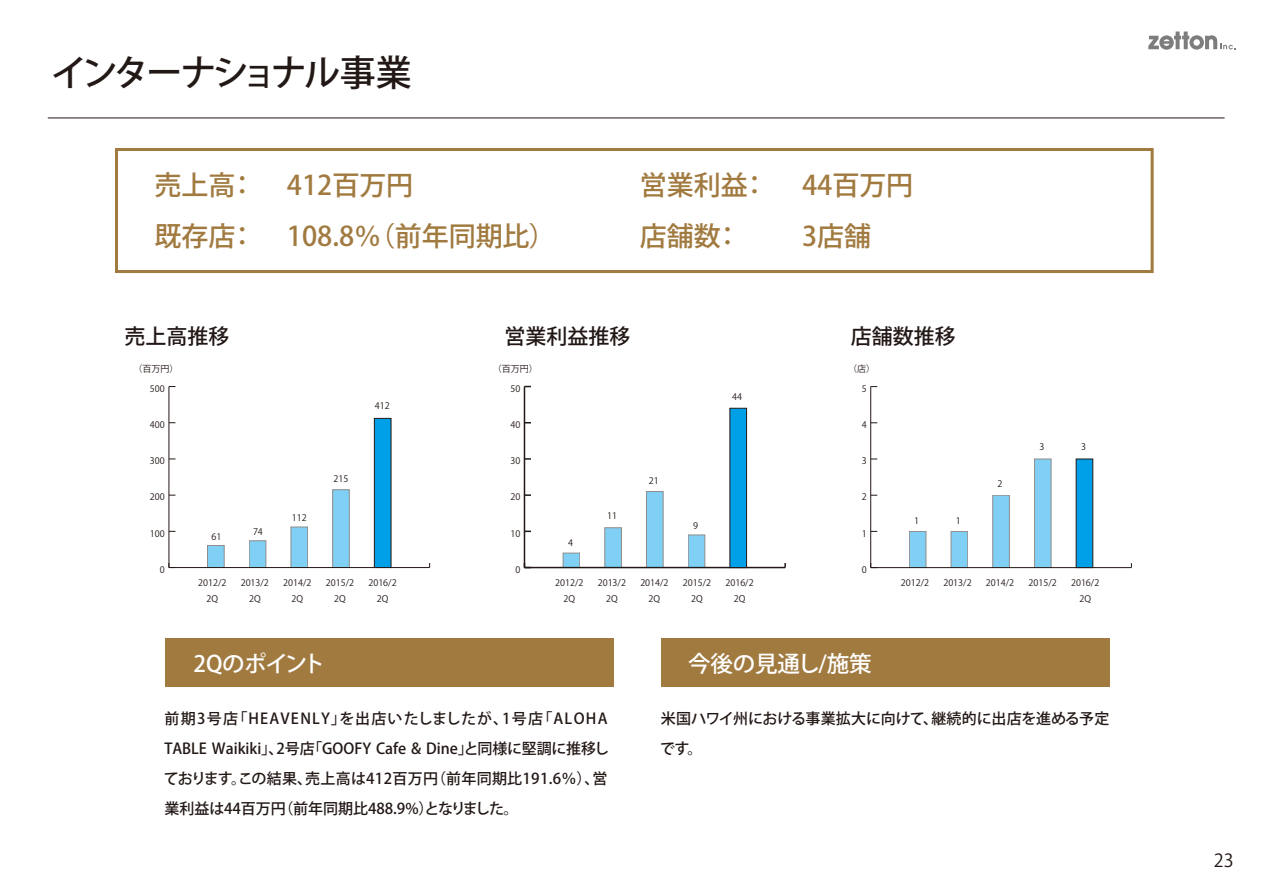
<style>
.page{position:relative;width:1263px;height:893px;background:#fff}
.page>*{position:absolute;margin:0;border:0;box-sizing:border-box;transform-origin:0 0}
.t1{font:500 36px "Koz Go Pro";letter-spacing:-.09em;color:#221815}
.t2{font:500 27px "Koz Go Pro";color:#a17a40}
.t3{font:500 22.5px "Koz Go Pro";letter-spacing:-.01em;color:#fff}
.t4{font:500 22.5px "Koz Go Pro";letter-spacing:-.04em;color:#fff}
.t5{font:500 21px "Koz Go Pro";color:#221815}
.t6{font:18px "Koz Go Pro";color:#221815}
.t7{font:500 15px/30px "Koz Go Pro";color:#221815;text-align:justify}
.t8{font:9px/15.8px "Koz Go Pr 6 N";color:#221815;text-align:center}
</style>
<div class="page">
<div style="left:661px;top:638px;width:449px;height:49px;background:#a17a40"></div>
<div style="left:165px;top:638px;width:448px;height:49px;background:#a17a40"></div>
<div style="left:115px;top:148px;width:1039px;height:125px;background:#fff;border:3px solid #a17a40"></div>
<svg style="left:1148px;top:32px;width:88px;height:18px"></svg>
<hr style="left:48px;top:118px;width:1176px;height:1px;background:#221815">
<hr style="left:169px;top:567px;width:261px;height:1px;background:#221815">
<hr style="left:169px;top:386px;width:1px;height:181px;background:#221815">
<div style="left:374px;top:418px;width:17px;height:150px;background:#00a0e9;border:1px solid #221815"></div>
<div style="left:332px;top:489px;width:17px;height:79px;background:linear-gradient(to bottom,#80cff4,#80cff4)"></div>
<div style="left:291px;top:527px;width:17px;height:41px;background:#80cff4"></div>
<div style="left:249px;top:541px;width:17px;height:27px;background:#80cff4"></div>
<div style="left:207px;top:545px;width:17px;height:23px;background:#80cff4"></div>
<hr style="left:524px;top:567px;width:261px;height:1px;background:#221815">
<hr style="left:524px;top:386px;width:1px;height:181px;background:#221815">
<svg style="left:525px;top:494px;width:6px;height:2px"></svg>
<svg style="left:525px;top:458px;width:6px;height:2px"></svg>
<div style="left:730px;top:408px;width:17px;height:160px;background:#00a0e9;border:1px solid #221815"></div>
<div style="left:688px;top:535px;width:17px;height:33px;background:#80cff4"></div>
<div style="left:646px;top:491px;width:17px;height:77px;background:#80cff4"></div>
<div style="left:605px;top:527px;width:17px;height:41px;background:#80cff4"></div>
<div style="left:563px;top:553px;width:17px;height:15px;background:#80cff4;border:1px solid #221815"></div>
<hr style="left:871px;top:567px;width:260px;height:1px;background:#221815">
<hr style="left:870px;top:387px;width:1px;height:181px;background:#221815">
<div style="left:1076px;top:459px;width:17px;height:109px;background:#00a0e9"></div>
<div style="left:1034px;top:459px;width:17px;height:109px;background:#80cff4"></div>
<div style="left:992px;top:495px;width:17px;height:73px;background:linear-gradient(to bottom,#80cff4,#80cff4)"></div>
<div style="left:951px;top:531px;width:17px;height:37px;background:#80cff4"></div>
<div style="left:909px;top:531px;width:17px;height:37px;background:#80cff4"></div>
<h1 class="t1" style="left:51px;top:50px;width:363px">インターナショナル事業</h1>
<h2 class="t2" style="left:154px;top:168px;width:103px">売上高：</h2>
<h2 class="t2" style="left:640px;top:168px;width:130px">営業利益：</h2>
<h2 class="t2" style="left:154px;top:219px;width:103px">既存店：</h2>
<h2 class="t2" style="left:640px;top:219px;width:103px">店舗数：</h2>
<h2 class="t2" style="left:287px;top:168px;width:128px">412百万円</h2>
<h2 class="t2" style="left:802px;top:168px;width:113px">44百万円</h2>
<h2 class="t2" style="left:287px;top:219px;width:271px">108.8％（前年同期比）</h2>
<h2 class="t2" style="left:802px;top:219px;width:71px">3店舗</h2>
<h3 class="t5" style="left:124px;top:323px;width:106px">売上高推移</h3>
<h3 class="t5" style="left:504px;top:323px;width:127px">営業利益推移</h3>
<h3 class="t5" style="left:851px;top:323px;width:106px">店舗数推移</h3>
<p class="t8" style="left:133px;top:361px;width:46px">（百万円）</p>
<p class="t8" style="left:493px;top:361px;width:46px">（百万円）</p>
<p class="t8" style="left:848px;top:361px;width:28px">（店）</p>
<p class="t8" style="left:150px;top:381px;width:16px">500</p>
<p class="t8" style="left:375px;top:398px;width:16px">412</p>
<p class="t8" style="left:510px;top:381px;width:11px">50</p>
<p class="t8" style="left:732px;top:389px;width:11px">44</p>
<p class="t8" style="left:862px;top:381px;width:6px">5</p>
<p class="t8" style="left:150px;top:417px;width:16px">400</p>
<p class="t8" style="left:510px;top:417px;width:11px">40</p>
<p class="t8" style="left:862px;top:417px;width:6px">4</p>
<p class="t8" style="left:1039px;top:439px;width:6px">3</p>
<p class="t8" style="left:1081px;top:439px;width:6px">3</p>
<p class="t8" style="left:150px;top:453px;width:16px">300</p>
<p class="t8" style="left:510px;top:453px;width:11px">30</p>
<p class="t8" style="left:862px;top:453px;width:6px">3</p>
<p class="t8" style="left:333px;top:471px;width:16px">215</p>
<p class="t8" style="left:649px;top:473px;width:11px">21</p>
<p class="t8" style="left:998px;top:476px;width:6px">2</p>
<p class="t8" style="left:150px;top:489px;width:16px">200</p>
<p class="t8" style="left:510px;top:489px;width:11px">20</p>
<p class="t8" style="left:862px;top:489px;width:6px">2</p>
<p class="t8" style="left:150px;top:525px;width:16px">100</p>
<p class="t8" style="left:212px;top:529px;width:11px">61</p>
<p class="t8" style="left:253px;top:524px;width:11px">74</p>
<p class="t8" style="left:292px;top:510px;width:16px">112</p>
<p class="t8" style="left:510px;top:525px;width:11px">10</p>
<p class="t8" style="left:568px;top:535px;width:6px">4</p>
<p class="t8" style="left:607px;top:508px;width:11px">11</p>
<p class="t8" style="left:693px;top:518px;width:6px">9</p>
<p class="t8" style="left:862px;top:526px;width:6px">1</p>
<p class="t8" style="left:914px;top:513px;width:6px">1</p>
<p class="t8" style="left:956px;top:513px;width:6px">1</p>
<p class="t8" style="left:160px;top:562px;width:6px">0</p>
<p class="t8" style="left:515px;top:562px;width:6px">0</p>
<p class="t8" style="left:862px;top:562px;width:6px">0</p>
<p class="t8" style="left:198px;top:575px;width:30px">2012/2<br>2Q</p>
<p class="t8" style="left:241px;top:575px;width:30px">2013/2<br>2Q</p>
<p class="t8" style="left:283px;top:575px;width:30px">2014/2<br>2Q</p>
<p class="t8" style="left:326px;top:575px;width:30px">2015/2<br>2Q</p>
<p class="t8" style="left:368px;top:575px;width:30px">2016/2<br>2Q</p>
<p class="t8" style="left:555px;top:575px;width:30px">2012/2<br>2Q</p>
<p class="t8" style="left:598px;top:575px;width:30px">2013/2<br>2Q</p>
<p class="t8" style="left:640px;top:575px;width:30px">2014/2<br>2Q</p>
<p class="t8" style="left:683px;top:575px;width:30px">2015/2<br>2Q</p>
<p class="t8" style="left:725px;top:575px;width:30px">2016/2<br>2Q</p>
<p class="t8" style="left:901px;top:575px;width:30px">2012/2</p>
<p class="t8" style="left:943px;top:575px;width:30px">2013/2</p>
<p class="t8" style="left:986px;top:575px;width:30px">2014/2</p>
<p class="t8" style="left:1028px;top:575px;width:30px">2015/2</p>
<p class="t8" style="left:1071px;top:575px;width:30px">2016/2<br>2Q</p>
<h3 class="t4" style="left:193px;top:649px;width:133px">2Qのポイント</h3>
<h3 class="t7" style="left:164px;top:705px;width:447px">前期3号店「HEAVENLY」を出店いたしましたが、1号店「ALOHA TABLE Waikiki」、2号店「GOOFY Cafe &amp; Dine」と同様に堅調に推移しております。この結果、売上高は412百万円（前年同期比191.6％）、営業利益は44百万円（前年同期比488.9%）となりました。</h3>
<h3 class="t3" style="left:688px;top:649px;width:185px">今後の見通し/施策</h3>
<h3 class="t7" style="left:660px;top:705px;width:451px">米国ハワイ州における事業拡大に向けて、継続的に出店を進める予定です。</h3>
<h3 class="t6" style="left:1214px;top:848px;width:21px">23</h3>
</div>
